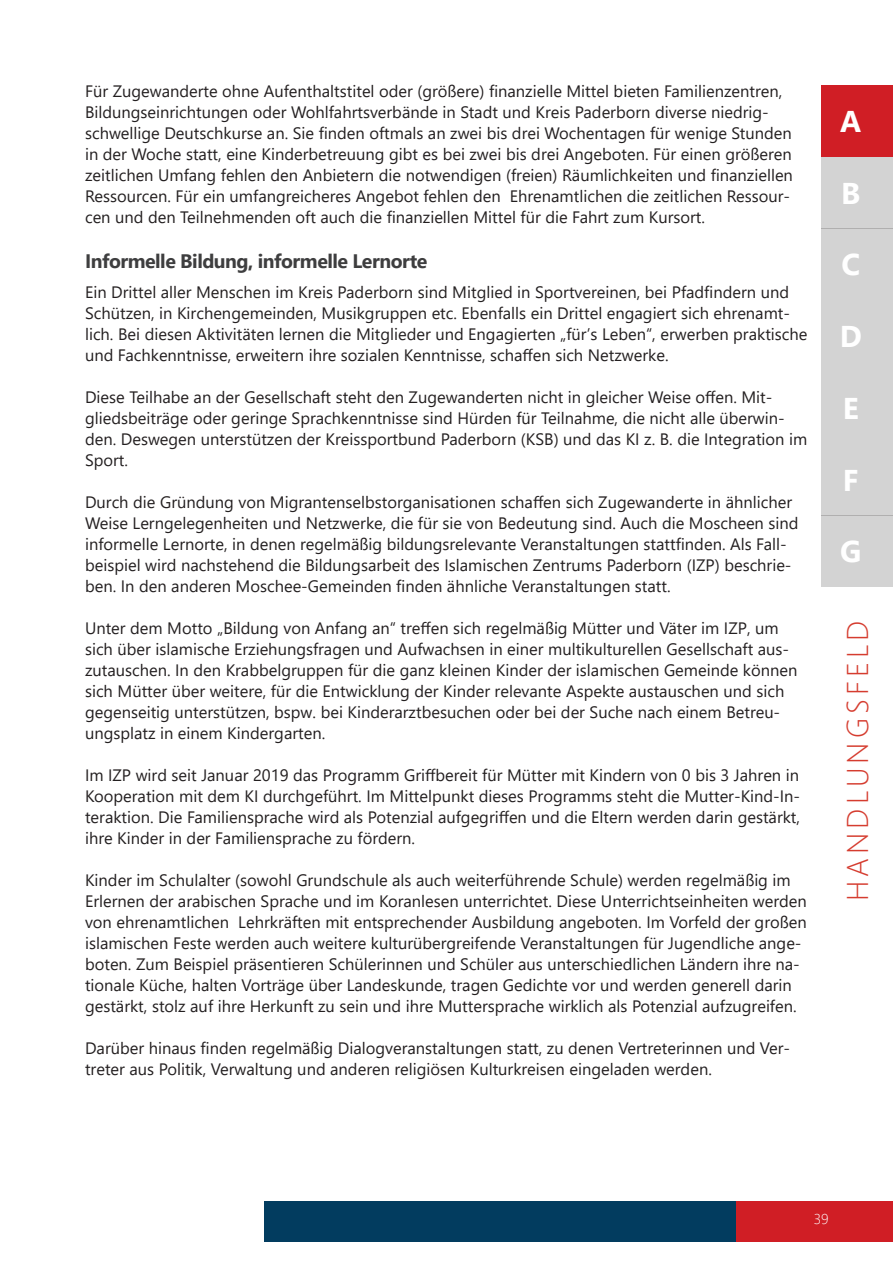
<style>
.page{position:relative;width:893px;height:1263px;background:#fff}
.page>*{position:absolute;margin:0;border:0;box-sizing:border-box;transform-origin:0 0}
.t1{font:300 30px "Segoe UI";letter-spacing:.135em;color:#d53c2f}
.t2{font:700 30px "Segoe UI";color:#fff}
.t3{font:700 19.5px "Segoe UI";letter-spacing:-.025em;color:#3e3e3f}
.t4{font:16.5px/21px "Segoe UI";color:#231f20}
.t5{font:300 14.55px "Segoe UI";color:#fff}
</style>
<div class="page">
<div style="left:821px;top:85px;width:72px;height:72px;background:#d01e25"></div>
<div style="left:821px;top:157px;width:72px;height:72px;background:#d3d3d3"></div>
<div style="left:821px;top:229px;width:72px;height:71px;background:#d3d3d3"></div>
<div style="left:821px;top:300px;width:72px;height:72px;background:#d3d3d3"></div>
<div style="left:821px;top:372px;width:72px;height:72px;background:#d3d3d3"></div>
<div style="left:821px;top:444px;width:72px;height:72px;background:#d3d3d3"></div>
<div style="left:821px;top:516px;width:72px;height:71px;background:#d3d3d3"></div>
<div style="left:264px;top:1201px;width:473px;height:41px;background:#023c5f"></div>
<div style="left:737px;top:1201px;width:156px;height:41px;background:#d01e25"></div>
<p class="t4" style="left:85px;top:79px;width:709px">Für Zugewanderte ohne Aufenthaltstitel oder (größere) finanzielle Mittel bieten Familienzentren, Bildungseinrichtungen oder Wohlfahrtsverbände in Stadt und Kreis Paderborn diverse niedrig&shy;schwellige Deutschkurse an. Sie finden oftmals an zwei bis drei Wochentagen für wenige Stunden in der Woche statt, eine Kinderbetreuung gibt es bei zwei bis drei Angeboten. Für einen größeren zeitlichen Umfang fehlen den Anbietern die notwendigen (freien) Räumlichkeiten und finanziellen Ressourcen. Für ein umfangreicheres Angebot fehlen den Ehrenamtlichen die zeitlichen Ressour&shy;cen und den Teilnehmenden oft auch die finanziellen Mittel für die Fahrt zum Kursort.</p>
<p class="t3" style="left:85px;top:243px;width:344px">Informelle Bildung, informelle Lernorte</p>
<p class="t4" style="left:85px;top:280px;width:724px">Ein Drittel aller Menschen im Kreis Paderborn sind Mitglied in Sportvereinen, bei Pfadfindern und Schützen, in Kirchengemeinden, Musikgruppen etc. Ebenfalls ein Drittel engagiert sich ehrenamt&shy;lich. Bei diesen Aktivitäten lernen die Mitglieder und Engagierten „für’s Leben“, erwerben praktische und Fachkenntnisse, erweitern ihre sozialen Kenntnisse, schaffen sich Netzwerke.</p>
<p class="t4" style="left:85px;top:385px;width:724px">Diese Teilhabe an der Gesellschaft steht den Zugewanderten nicht in gleicher Weise offen. Mit&shy;gliedsbeiträge oder geringe Sprachkenntnisse sind Hürden für Teilnahme, die nicht alle überwin&shy;den. Deswegen unterstützen der Kreissportbund Paderborn (KSB) und das KI z. B. die Integration im Sport.</p>
<p class="t4" style="left:85px;top:490px;width:715px">Durch die Gründung von Migrantenselbstorganisationen schaffen sich Zugewanderte in ähnlicher Weise Lerngelegenheiten und Netzwerke, die für sie von Bedeutung sind. Auch die Moscheen sind informelle Lernorte, in denen regelmäßig bildungsrelevante Veranstaltungen stattfinden. Als Fall&shy;beispiel wird nachstehend die Bildungsarbeit des Islamischen Zentrums Paderborn (IZP) beschrie&shy;ben. In den anderen Moschee-Gemeinden finden ähnliche Veranstaltungen statt.</p>
<p class="t4" style="left:85px;top:616px;width:714px">Unter dem Motto „Bildung von Anfang an“ treffen sich regelmäßig Mütter und Väter im IZP, um sich über islamische Erziehungsfragen und Aufwachsen in einer multikulturellen Gesellschaft aus&shy;zutauschen. In den Krabbelgruppen für die ganz kleinen Kinder der islamischen Gemeinde können sich Mütter über weitere, für die Entwicklung der Kinder relevante Aspekte austauschen und sich gegenseitig unterstützen, bspw. bei Kinderarztbesuchen oder bei der Suche nach einem Betreu&shy;ungsplatz in einem Kindergarten.</p>
<p class="t4" style="left:85px;top:763px;width:717px;text-align:justify">Im IZP wird seit Januar 2019 das Programm Griffbereit für Mütter mit Kindern von 0 bis 3 Jahren in Kooperation mit dem KI durchgeführt. Im Mittelpunkt dieses Programms steht die Mutter-Kind-In&shy;teraktion. Die Familiensprache wird als Potenzial aufgegriffen und die Eltern werden darin gestärkt, ihre Kinder in der Familiensprache zu fördern.</p>
<p class="t4" style="left:85px;top:868px;width:723px">Kinder im Schulalter (sowohl Grundschule als auch weiterführende Schule) werden regelmäßig im Erlernen der arabischen Sprache und im Koranlesen unterrichtet. Diese Unterrichtseinheiten werden von ehrenamtlichen Lehrkräften mit entsprechender Ausbildung angeboten. Im Vorfeld der großen islamischen Feste werden auch weitere kulturübergreifende Veranstaltungen für Jugendliche ange&shy;boten. Zum Beispiel präsentieren Schülerinnen und Schüler aus unterschiedlichen Ländern ihre na&shy;tionale Küche, halten Vorträge über Landeskunde, tragen Gedichte vor und werden generell darin gestärkt, stolz auf ihre Herkunft zu sein und ihre Muttersprache wirklich als Potenzial aufzugreifen.</p>
<p class="t4" style="left:85px;top:1036px;width:707px">Darüber hinaus finden regelmäßig Dialogveranstaltungen statt, zu denen Vertreterinnen und Ver&shy;treter aus Politik, Verwaltung und anderen religiösen Kulturkreisen eingeladen werden.</p>
<h1 class="t2" style="left:840px;top:93px;width:23px">A</h1>
<h1 class="t2" style="left:841px;top:165px;width:21px">B</h1>
<h1 class="t2" style="left:841px;top:236px;width:20px">C</h1>
<h1 class="t2" style="left:840px;top:308px;width:24px">D</h1>
<h1 class="t2" style="left:843px;top:380px;width:17px">E</h1>
<h1 class="t2" style="left:843px;top:452px;width:17px">F</h1>
<h1 class="t2" style="left:840px;top:523px;width:23px">G</h1>
<h1 class="t1" style="left:829px;top:901px;width:282px;rotate:-90deg">HANDLUNGSFELD</h1>
<p class="t5" style="left:814px;top:1204px;width:16px">39</p>
</div>
